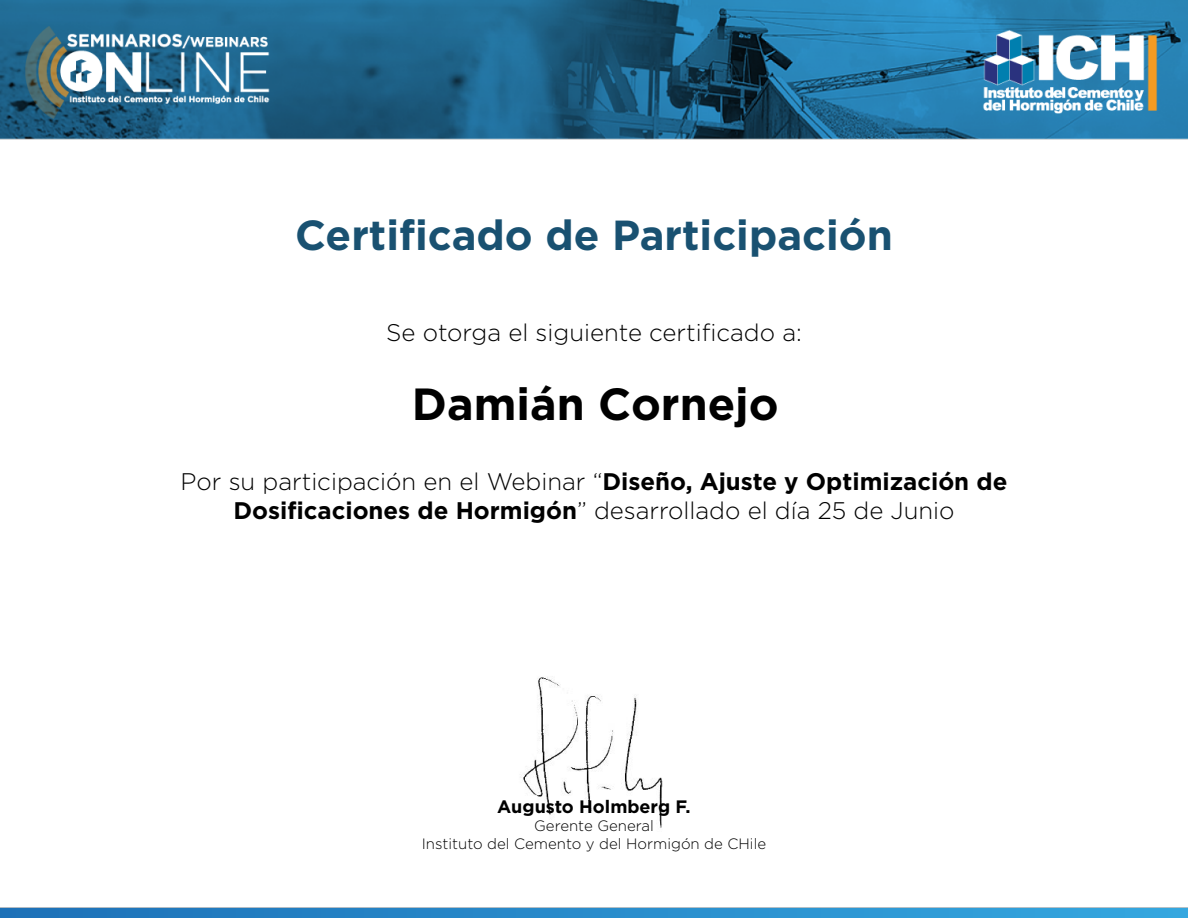
<style>
.page{position:relative;width:1188px;height:918px;background:#fff}
.page>*{position:absolute;margin:0;border:0;box-sizing:border-box;transform-origin:0 0}
.t1{font:700 45px "Gotham";color:#000}
.t2{font:700 42px "Gotham";color:#195171}
.t3{font:300 24px/28.8px "Gotham";color:#000;text-align:center}
.t4{font:700 18px "Gotham";color:#000}
.t5{font:300 15px/18px "Gotham";color:#000;text-align:center}
.s1{font-weight:700}
</style>
<div class="page">
<img style="left:0;top:0;width:1188px;height:918px">
<img style="left:513px;top:664px;width:162px;height:169px">
<h2 class="t2" style="left:295px;top:208px;width:599px">Certificado de Participación</h2>
<p class="t3" style="left:386px;top:317px;width:417px">Se otorga el siguiente certificado a:</p>
<h1 class="t1" style="left:412px;top:374px;width:368px">Damián Cornejo</h1>
<p class="t3" style="left:181px;top:466px;width:828px">Por su participación en el Webinar “<span class="s1">Diseño, Ajuste y Optimización de<br>Dosificaciones de Hormigón</span>” desarrollado el día 25 de Junio</p>
<p class="t4" style="left:497px;top:795px;width:195px">Augusto Holmberg F.</p>
<p class="t5" style="left:422px;top:817px;width:346px">Gerente General<br>Instituto del Cemento y del Hormigón de CHile</p>
</div>
